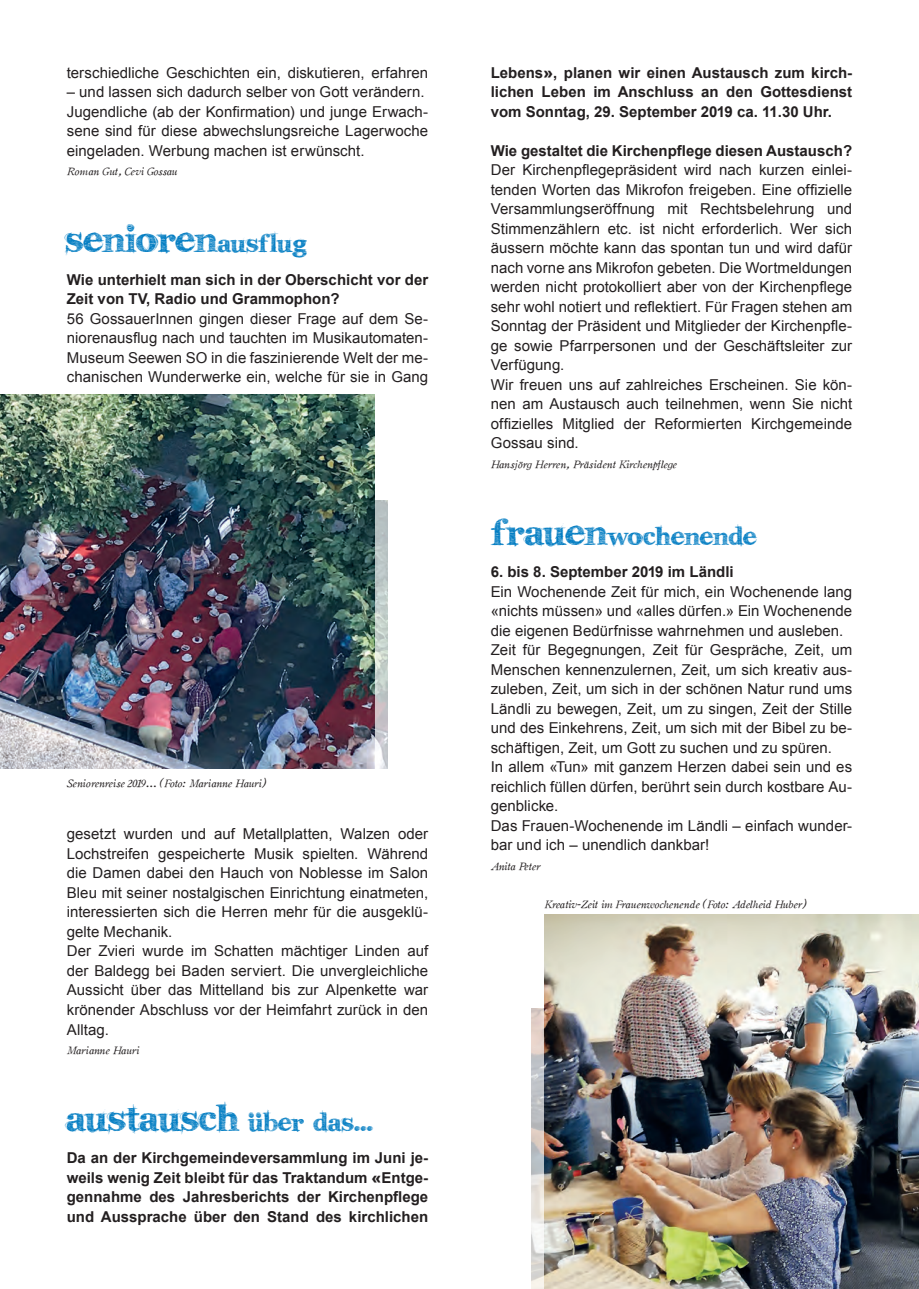
<style>
.page{position:relative;width:919px;height:1289px;background:#fff}
.page>*{position:absolute;margin:0;border:0;box-sizing:border-box;transform-origin:0 0}
.t1{font:48px "karabin E.";letter-spacing:-.01em;color:#007cc2}
.t2{font:33px "karabin E.";letter-spacing:-.005em;color:#007cc2}
.t3{font:15px/19.5px "Arial";letter-spacing:.005em;color:#231f20}
.t4{font:700 15px/19.5px "Arial";color:#231f20;text-align:justify}
.t5{font:10.5px "Oldstyle Italic HPLHS";letter-spacing:-.01em;color:#231f20}
.s1{font-size:33px}
.s2{font-size:48px}
.s3{font-weight:900}
</style>
<div class="page">
<img style="left:0;top:394px;width:374px;height:375px">
<img style="left:374px;top:501px;width:13px;height:268px">
<img style="left:544px;top:914px;width:374px;height:374px">
<img style="left:531px;top:1008px;width:13px;height:280px">
<p class="t3" style="left:67px;top:63px;width:363px">terschiedliche Geschichten ein, diskutieren, erfahren</p>
<p class="t3" style="left:67px;top:82px;width:363px">– und lassen sich dadurch selber von Gott verändern.<br>Jugendliche (ab der Konfirmation) und junge Erwach&shy;sene sind für diese abwechslungsreiche Lagerwoche eingeladen. Werbung machen ist erwünscht.</p>
<p class="t5" style="left:67px;top:164px;width:112px">Roman Gut, Cevi Gossau</p>
<h1 class="t1" style="left:67px;top:213px;width:241px">senioren<span class="s1">ausf lug</span></h1>
<p class="t4" style="left:67px;top:270px;width:363px">Wie unterhielt man sich in der Oberschicht vor der<br>Zeit von TV, Radio und Grammophon?</p>
<p class="t3" style="left:67px;top:309px;width:363px;text-align:justify">56 GossauerInnen gingen dieser Frage auf dem Se&shy;niorenausflug nach und tauchten im Musikautomaten-Museum Seewen SO in die faszinierende Welt der me&shy;chanischen Wunderwerke ein, welche für sie in Gang</p>
<p class="t5" style="left:67px;top:775px;width:200px">Seniorenreise 2019... (Foto: Marianne Hauri)</p>
<p class="t3" style="left:67px;top:824px;width:363px">gesetzt wurden und auf Metallplatten, Walzen oder Lochstreifen gespeicherte Musik spielten. Während die Damen dabei den Hauch von Noblesse im Salon Bleu mit seiner nostalgischen Einrichtung einatmeten, interessierten sich die Herren mehr für die ausgeklü&shy;gelte Mechanik.<br>Der Zvieri wurde im Schatten mächtiger Linden auf der Baldegg bei Baden serviert. Die unvergleichliche Aussicht über das Mittelland bis zur Alpenkette war krönender Abschluss vor der Heimfahrt zurück in den Alltag.</p>
<p class="t5" style="left:67px;top:1042px;width:74px">Marianne Hauri</p>
<h2 class="t2" style="left:67px;top:1104px;width:308px"><span class="s2">austausch</span> uber das...</h2>
<p class="t4" style="left:67px;top:1148px;width:363px">Da an der Kirchgemeindeversammlung im Juni je&shy;weils wenig Zeit bleibt für das Traktandum <span class="s3">«</span>Entge&shy;gennahme des Jahresberichts der Kirchenpflege und Aussprache über den Stand des kirchlichen</p>
<h2 class="t2" style="left:234px;top:1117px;width:8px;rotate:-90deg">:</h2>
<p class="t4" style="left:490px;top:63px;width:363px">Lebens<span class="s3">»</span>, planen wir einen Austausch zum kirch&shy;lichen Leben im Anschluss an den Gottesdienst vom Sonntag, 29. September 2019 ca. 11.30 Uhr.</p>
<p class="t4" style="left:490px;top:141px;width:363px">Wie gestaltet die Kirchenpflege diesen Austausch?</p>
<p class="t3" style="left:490px;top:160px;width:363px">Der Kirchenpflegepräsident wird nach kurzen einlei&shy;tenden Worten das Mikrofon freigeben. Eine offizielle Versammlungseröffnung mit Rechtsbelehrung und Stimmenzählern etc. ist nicht erforderlich. Wer sich äussern möchte kann das spontan tun und wird dafür nach vorne ans Mikrofon gebeten. Die Wortmeldungen werden nicht protokolliert aber von der Kirchenpflege sehr wohl notiert und reflektiert. Für Fragen stehen am Sonntag der Präsident und Mitglieder der Kirchenpfle&shy;ge sowie Pfarrpersonen und der Geschäftsleiter zur Verfügung.<br>Wir freuen uns auf zahlreiches Erscheinen. Sie kön&shy;nen am Austausch auch teilnehmen, wenn Sie nicht offizielles Mitglied der Reformierten Kirchgemeinde Gossau sind.</p>
<p class="t5" style="left:490px;top:456px;width:188px">Hansjörg Herren, Präsident Kirchenpflege</p>
<h2 class="t2" style="left:490px;top:518px;width:267px"><span class="s2">frauen</span>wochenende</h2>
<p class="t4" style="left:490px;top:562px;width:244px">6. bis 8. September 2019 im Ländli</p>
<p class="t3" style="left:490px;top:582px;width:363px">Ein Wochenende Zeit für mich, ein Wochenende lang «nichts müssen» und «alles dürfen.» Ein Wochenende die eigenen Bedürfnisse wahrnehmen und ausleben.<br>Zeit für Begegnungen, Zeit für Gespräche, Zeit, um Menschen kennenzulernen, Zeit, um sich kreativ aus&shy;zuleben, Zeit, um sich in der schönen Natur rund ums Ländli zu bewegen, Zeit, um zu singen, Zeit der Stille und des Einkehrens, Zeit, um sich mit der Bibel zu be&shy;schäftigen, Zeit, um Gott zu suchen und zu spüren.<br>In allem «Tun» mit ganzem Herzen dabei sein und es reichlich füllen dürfen, berührt sein durch kostbare Au&shy;genblicke.<br>Das Frauen-Wochenende im Ländli – einfach wunder&shy;bar und ich – unendlich dankbar!</p>
<p class="t5" style="left:490px;top:858px;width:51px">Anita Peter</p>
<p class="t5" style="left:544px;top:896px;width:263px">Kreativ-Zeit im Frauenwochenende (Foto: Adelheid Huber)</p>
</div>
